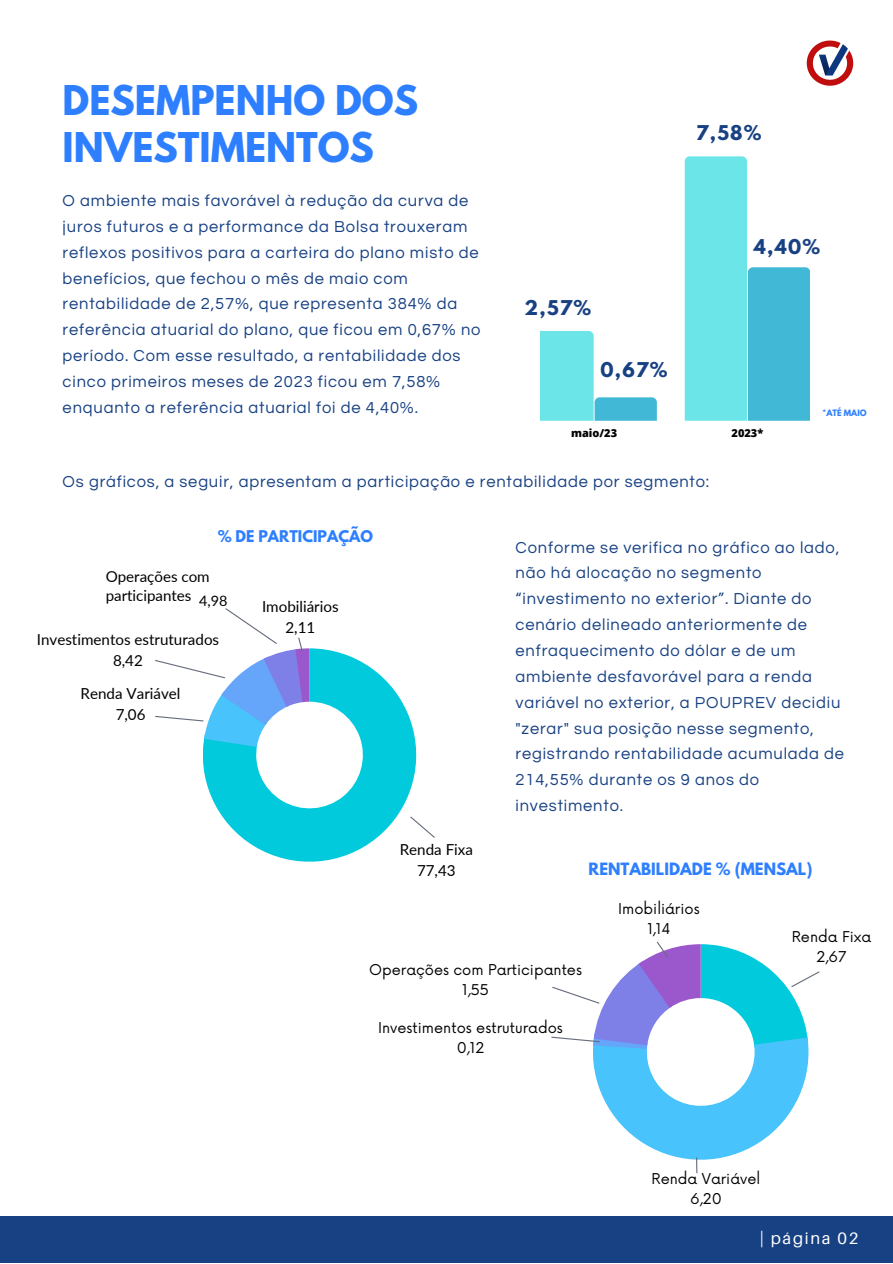
<style>
.page{position:relative;width:893px;height:1264px;background:#fff}
.page>*{position:absolute;margin:0;border:0;box-sizing:border-box;transform-origin:0 0}
.t1{font:700 36.3px/47.4px "League Spartan";color:#2e7fff}
.t2{font:700 18.15px "League Spartan";letter-spacing:.07em;color:#184183}
.t3{font:16.5px/25.8px "Questrial";letter-spacing:.05em;color:#184183}
.t4{font:16.5px "Aileron";letter-spacing:.1em;color:#fff}
.t5{font:15.15px/19px "Lato";color:#000}
.t6{font:700 15px "League Spartan";color:#2e7fff}
.t7{font:14.55px "Now";color:#000}
.t8{font:14.4px "Lato";color:#000}
.t9{font:700 14.25px "League Spartan";color:#2e7fff}
.t10{font:800 10.95px "Open Sans";color:#000}
.t11{font:700 7.8px "League Spartan";color:#2e7fff}
</style>
<div class="page">
<div style="left:0;top:1216px;width:892px;height:46px;background:#184183"></div>
<img style="left:806px;top:40px;width:48px;height:46px">
<svg style="left:203px;top:648px;width:213px;height:213px;fill:#00cadc"></svg>
<svg style="left:540px;top:331px;width:116px;height:90px"></svg>
<svg style="left:684px;top:156px;width:126px;height:265px"></svg>
<svg style="left:409px;top:815px;width:26px;height:24px"></svg>
<svg style="left:155px;top:608px;width:154px;height:139px"></svg>
<svg style="left:551px;top:941px;width:269px;height:232px"></svg>
<p class="t1" style="left:63px;top:81px;width:357px">DESEMPENHO DOS<br>INVESTIMENTOS</p>
<p class="t3" style="left:63px;top:188px;width:419px">O ambiente mais favorável à redução da curva de juros futuros e a performance da Bolsa trouxeram reflexos positivos para a carteira do plano misto de benefícios, que fechou o mês de maio com rentabilidade de 2,57%, que representa 384% da referência atuarial do plano, que ficou em 0,67% no período. Com esse resultado, a rentabilidade dos cinco primeiros meses de 2023 ficou em 7,58% enquanto a referência atuarial foi de 4,40%.</p>
<p class="t2" style="left:696px;top:124px;width:67px">7,58%</p>
<p class="t2" style="left:524px;top:298px;width:68px">2,57%</p>
<p class="t2" style="left:600px;top:360px;width:69px">0,67%</p>
<p class="t2" style="left:753px;top:238px;width:68px">4,40%</p>
<p class="t11" style="left:822px;top:409px;width:45px">*ATÉ MAIO</p>
<p class="t10" style="left:571px;top:425px;width:48px">maio/23</p>
<p class="t10" style="left:731px;top:425px;width:33px">2023*</p>
<p class="t3" style="left:63px;top:469px;width:648px">Os gráficos, a seguir, apresentam a participação e rentabilidade por segmento:</p>
<p class="t9" style="left:218px;top:529px;width:157px">% DE PARTICIPAÇÃO</p>
<p class="t5" style="left:106px;top:566px;width:106px">Operações com participantes</p>
<p class="t8" style="left:199px;top:591px;width:30px">4,98</p>
<p class="t5" style="left:37px;top:629px;width:184px">Investimentos estruturados</p>
<p class="t5" style="left:113px;top:650px;width:31px">8,42</p>
<p class="t5" style="left:81px;top:684px;width:101px">Renda Variável</p>
<p class="t5" style="left:116px;top:705px;width:31px">7,06</p>
<p class="t5" style="left:262px;top:596px;width:78px">Imobiliários</p>
<p class="t5" style="left:285px;top:617px;width:31px">2,11</p>
<p class="t5" style="left:399px;top:839px;width:75px">Renda Fixa</p>
<p class="t5" style="left:417px;top:860px;width:40px">77,43</p>
<p class="t3" style="left:515px;top:534px;width:330px">Conforme se verifica no gráfico ao lado, não há alocação no segmento “investimento no exterior”. Diante do cenário delineado anteriormente de enfraquecimento do dólar e de um ambiente desfavorável para a renda variável no exterior, a POUPREV decidiu "zerar" sua posição nesse segmento, registrando rentabilidade acumulada de 214,55% durante os 9 anos do investimento.</p>
<p class="t6" style="left:588px;top:861px;width:225px">RENTABILIDADE % (MENSAL)</p>
<p class="t7" style="left:369px;top:961px;width:214px">Operações com Participantes</p>
<p class="t7" style="left:462px;top:981px;width:28px">1,55</p>
<p class="t7" style="left:378px;top:1019px;width:186px">Investimentos estruturados</p>
<p class="t7" style="left:456px;top:1040px;width:29px">0,12</p>
<p class="t7" style="left:618px;top:900px;width:83px">Imobiliários</p>
<p class="t7" style="left:647px;top:920px;width:25px">1,14</p>
<p class="t7" style="left:791px;top:928px;width:81px">Renda Fixa</p>
<p class="t7" style="left:816px;top:948px;width:32px">2,67</p>
<p class="t7" style="left:651px;top:1170px;width:110px">Renda Variável</p>
<p class="t7" style="left:690px;top:1190px;width:33px">6,20</p>
<p class="t4" style="left:759px;top:1227px;width:100px">| página 02</p>
</div>
